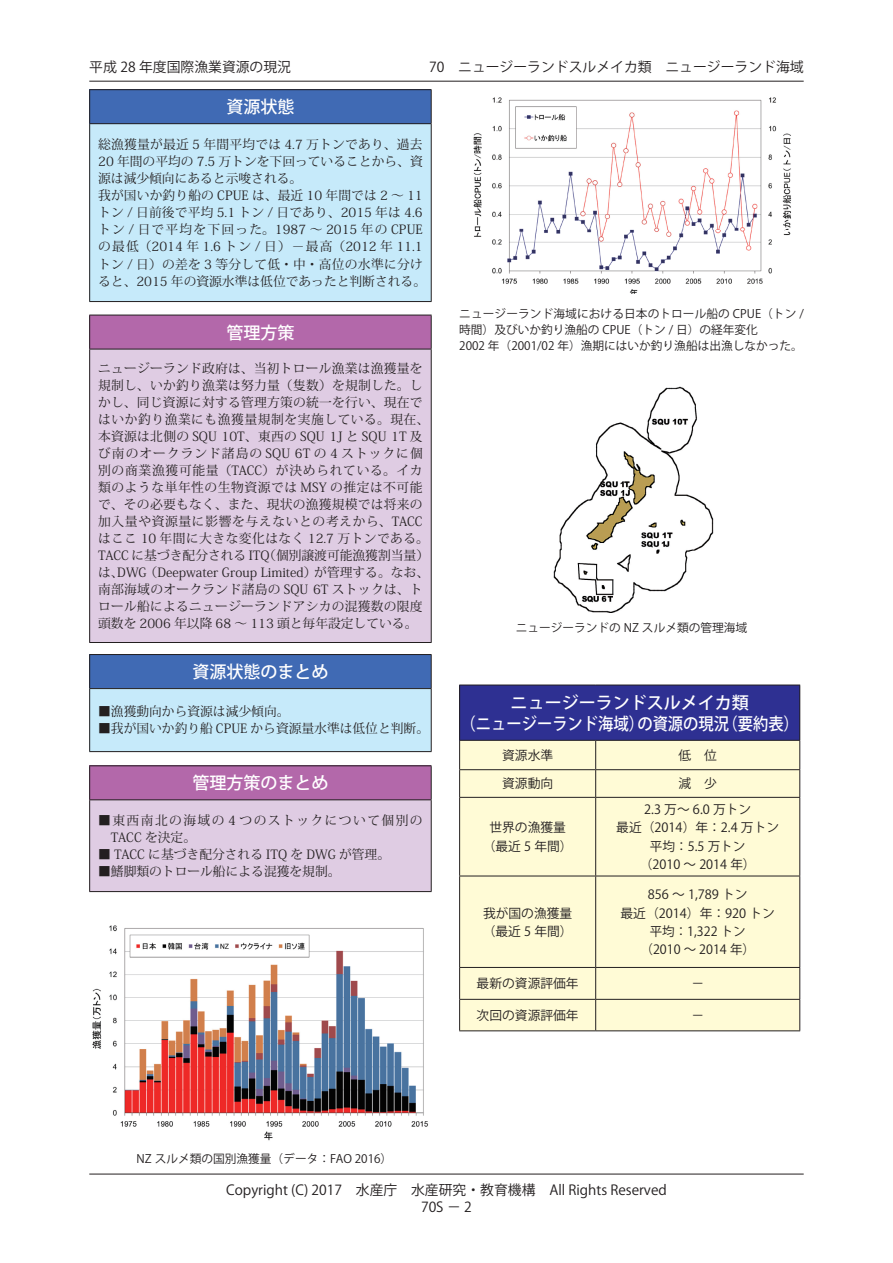
<style>
.page{position:relative;width:893px;height:1263px;background:#fff}
.page>*{position:absolute;margin:0;border:0;box-sizing:border-box;transform-origin:0 0}
.t1{font:500 16.95px "Koz Go Pro";color:#fff}
.t2{font:500 16.95px "Koz Go Pro";color:#fff;scale:.9 1}
.t3{font:13.8px "Koz Go Pro";color:#231f20}
.t4{font:12.75px/17px "Koz Min Pro";letter-spacing:.02em;color:#231f20}
.t5{font:12.75px "Koz Go Pro";color:#231f20}
.t6{font:12.75px "Koz Min Pro";color:#231f20}
.t7{font:12.75px/17px "Koz Min Pro";letter-spacing:.115em;color:#231f20}
.t8{font:11.7px/15.9px "Koz Go Pro";color:#231f20}
</style>
<div class="page">
<div style="left:460px;top:685px;width:340px;height:55px;background:#2e3092"></div>
<div style="left:460px;top:741px;width:339px;height:289px;background:#fffbd6"></div>
<hr style="left:459px;top:685px;width:137px;height:1px;background:#231f20">
<hr style="left:459px;top:685px;width:1px;height:55px;background:#231f20">
<hr style="left:596px;top:685px;width:204px;height:1px;background:#231f20">
<hr style="left:799px;top:685px;width:1px;height:55px;background:#231f20">
<hr style="left:459px;top:740px;width:137px;height:1px;background:#231f20">
<hr style="left:596px;top:740px;width:204px;height:1px;background:#231f20">
<hr style="left:459px;top:769px;width:137px;height:1px;background:#231f20">
<svg style="left:459px;top:741px;width:1px;height:56px"></svg>
<hr style="left:596px;top:769px;width:204px;height:1px;background:#231f20">
<svg style="left:595px;top:741px;width:1px;height:56px"></svg>
<svg style="left:799px;top:741px;width:1px;height:56px"></svg>
<hr style="left:459px;top:797px;width:137px;height:1px;background:#231f20">
<hr style="left:459px;top:798px;width:1px;height:78px;background:#231f20">
<hr style="left:596px;top:797px;width:204px;height:1px;background:#231f20">
<hr style="left:595px;top:798px;width:1px;height:78px;background:#231f20">
<hr style="left:799px;top:798px;width:1px;height:78px;background:#231f20">
<hr style="left:459px;top:876px;width:137px;height:1px;background:#231f20">
<hr style="left:459px;top:876px;width:1px;height:91px;background:#231f20">
<hr style="left:596px;top:876px;width:204px;height:1px;background:#231f20">
<hr style="left:595px;top:876px;width:1px;height:91px;background:#231f20">
<hr style="left:799px;top:876px;width:1px;height:91px;background:#231f20">
<hr style="left:459px;top:967px;width:137px;height:1px;background:#231f20">
<hr style="left:459px;top:968px;width:1px;height:31px;background:#231f20">
<hr style="left:596px;top:967px;width:204px;height:1px;background:#231f20">
<hr style="left:595px;top:968px;width:1px;height:31px;background:#231f20">
<hr style="left:799px;top:968px;width:1px;height:31px;background:#231f20">
<hr style="left:459px;top:999px;width:137px;height:1px;background:#231f20">
<hr style="left:459px;top:1000px;width:1px;height:30px;background:#231f20">
<hr style="left:596px;top:999px;width:204px;height:1px;background:#231f20">
<hr style="left:595px;top:1000px;width:1px;height:30px;background:#231f20">
<hr style="left:799px;top:1000px;width:1px;height:30px;background:#231f20">
<hr style="left:459px;top:1030px;width:137px;height:1px;background:#231f20">
<hr style="left:596px;top:1030px;width:204px;height:1px;background:#231f20">
<div style="left:90px;top:766px;width:341px;height:34px;background:#b368aa"></div>
<div style="left:90px;top:800px;width:341px;height:91px;background:#dfcce3"></div>
<hr style="left:89px;top:765px;width:343px;height:1px;background:#231f20">
<hr style="left:89px;top:766px;width:1px;height:33px;background:#231f20">
<hr style="left:431px;top:766px;width:1px;height:33px;background:#231f20">
<hr style="left:89px;top:799px;width:343px;height:1px;background:#231f20">
<hr style="left:89px;top:800px;width:1px;height:91px;background:#231f20">
<hr style="left:431px;top:800px;width:1px;height:91px;background:#231f20">
<hr style="left:89px;top:891px;width:343px;height:1px;background:#231f20">
<div style="left:90px;top:315px;width:341px;height:34px;background:#b368aa"></div>
<div style="left:90px;top:349px;width:341px;height:293px;background:#dfcce3"></div>
<hr style="left:89px;top:315px;width:343px;height:1px;background:#231f20">
<hr style="left:89px;top:315px;width:1px;height:34px;background:#231f20">
<hr style="left:431px;top:315px;width:1px;height:34px;background:#231f20">
<hr style="left:89px;top:349px;width:343px;height:1px;background:#231f20">
<hr style="left:89px;top:349px;width:1px;height:293px;background:#231f20">
<hr style="left:431px;top:349px;width:1px;height:293px;background:#231f20">
<hr style="left:89px;top:642px;width:343px;height:1px;background:#231f20">
<div style="left:90px;top:90px;width:341px;height:34px;background:#406ab4"></div>
<div style="left:90px;top:124px;width:341px;height:178px;background:#c6eafa"></div>
<hr style="left:89px;top:89px;width:343px;height:1px;background:#231f20">
<hr style="left:89px;top:90px;width:1px;height:33px;background:#231f20">
<hr style="left:431px;top:90px;width:1px;height:33px;background:#231f20">
<hr style="left:89px;top:123px;width:343px;height:1px;background:#231f20">
<hr style="left:89px;top:124px;width:1px;height:177px;background:#231f20">
<hr style="left:431px;top:124px;width:1px;height:177px;background:#231f20">
<hr style="left:89px;top:301px;width:343px;height:1px;background:#231f20">
<div style="left:90px;top:654px;width:341px;height:34px;background:#406ab4"></div>
<div style="left:90px;top:688px;width:341px;height:64px;background:#c6eafa"></div>
<hr style="left:89px;top:654px;width:343px;height:1px;background:#231f20">
<hr style="left:89px;top:655px;width:1px;height:33px;background:#231f20">
<hr style="left:431px;top:655px;width:1px;height:33px;background:#231f20">
<hr style="left:89px;top:688px;width:343px;height:1px;background:#231f20">
<hr style="left:89px;top:689px;width:1px;height:62px;background:#231f20">
<hr style="left:431px;top:689px;width:1px;height:62px;background:#231f20">
<hr style="left:89px;top:751px;width:343px;height:1px;background:#231f20">
<img style="left:92px;top:925px;width:336px;height:216px">
<img style="left:473px;top:97px;width:318px;height:196px">
<img style="left:553px;top:387px;width:161px;height:225px">
<hr style="left:89px;top:81px;width:715px;height:1px;background:#231f20">
<hr style="left:89px;top:1174px;width:715px;height:1px;background:#231f20">
<p class="t3" style="left:89px;top:58px;width:203px">平成 28 年度国際漁業資源の現況</p>
<p class="t3" style="left:429px;top:58px;width:376px">70　ニュージーランドスルメイカ類　ニュージーランド海域</p>
<p class="t1" style="left:226px;top:96px;width:70px">資源状態</p>
<p class="t4" style="left:98px;top:136px;width:326px;text-align:justify">総漁獲量が最近 5 年間平均では 4.7 万トンであり、過去20 年間の平均の 7.5 万トンを下回っていることから、資源は減少傾向にあると示唆される。</p>
<p class="t4" style="left:98px;top:187px;width:329px">我が国いか釣り船の CPUE は、最近 10 年間では 2 ～ 11トン / 日前後で平均 5.1 トン / 日であり、2015 年は 4.6トン / 日で平均を下回った。1987 ～ 2015 年の CPUEの最低（2014 年 1.6 トン / 日）－最高（2012 年 11.1トン / 日）の差を 3 等分して低・中・高位の水準に分けると、2015 年の資源水準は低位であったと判断される。</p>
<p class="t1" style="left:226px;top:321px;width:70px">管理方策</p>
<p class="t4" style="left:98px;top:359px;width:332px">ニュージーランド政府は、当初トロール漁業は漁獲量を規制し、いか釣り漁業は努力量（隻数）を規制した。しかし、同じ資源に対する管理方策の統一を行い、現在ではいか釣り漁業にも漁獲量規制を実施している。現在、本資源は北側の SQU 10T、東西の SQU 1J と SQU 1T 及び南のオークランド諸島の SQU 6T の 4 ストックに個別の商業漁獲可能量（TACC）が決められている。イカ類のような単年性の生物資源では MSY の推定は不可能で、その必要もなく、また、現状の漁獲規模では将来の加入量や資源量に影響を与えないとの考えから、TACCはここ 10 年間に大きな変化はなく 12.7 万トンである。<br>TACC に基づき配分される ITQ（個別譲渡可能漁獲割当量）は、DWG（Deepwater Group Limited）が管理する。なお、南部海域のオークランド諸島の SQU 6T ストックは、トロール船によるニュージーランドアシカの混獲数の限度頭数を 2006 年以降 68 ～ 113 頭と毎年設定している。</p>
<p class="t1" style="left:192px;top:661px;width:138px">資源状態のまとめ</p>
<p class="t6" style="left:98px;top:703px;width:193px">■漁獲動向から資源は減少傾向。</p>
<p class="t6" style="left:98px;top:720px;width:332px">■我が国いか釣り船 CPUE から資源量水準は低位と判断。</p>
<p class="t1" style="left:192px;top:772px;width:138px">管理方策のまとめ</p>
<p class="t7" style="left:111px;top:811px;width:313px;text-indent:-13px">■東西南北の海域の 4 つのストックについて個別の<br>TACC を決定。</p>
<p class="t6" style="left:98px;top:845px;width:293px">■ TACC に基づき配分される ITQ を DWG が管理。</p>
<p class="t6" style="left:98px;top:862px;width:244px">■鰭脚類のトロール船による混獲を規制。</p>
<p class="t8" style="left:459px;top:306px;width:346px">ニュージーランド海域における日本のトロール船の CPUE（トン /時間）及びいか釣り漁船の CPUE（トン / 日）の経年変化</p>
<p class="t8" style="left:459px;top:338px;width:345px">2002 年（2001/02 年）漁期にはいか釣り漁船は出漁しなかった。</p>
<p class="t8" style="left:516px;top:620px;width:233px">ニュージーランドの NZ スルメ類の管理海域</p>
<p class="t1" style="left:511px;top:691px;width:240px">ニュージーランドスルメイカ類</p>
<p class="t2" style="left:460px;top:713px;width:378px">（ニュージーランド海域）の資源の現況（要約表）</p>
<p class="t5" style="left:502px;top:747px;width:53px">資源水準</p>
<p class="t5" style="left:679px;top:747px;width:40px">低　位</p>
<p class="t5" style="left:502px;top:775px;width:53px">資源動向</p>
<p class="t5" style="left:679px;top:775px;width:40px">減　少</p>
<p class="t5" style="left:489px;top:819px;width:78px">世界の漁獲量</p>
<p class="t5" style="left:483px;top:838px;width:91px">（最近 5 年間）</p>
<p class="t5" style="left:644px;top:801px;width:109px">2.3 万～ 6.0 万トン</p>
<p class="t5" style="left:616px;top:819px;width:164px">最近（2014）年：2.4 万トン</p>
<p class="t5" style="left:650px;top:838px;width:97px">平均：5.5 万トン</p>
<p class="t5" style="left:640px;top:856px;width:117px">（2010 ～ 2014 年）</p>
<p class="t5" style="left:483px;top:904px;width:91px">我が国の漁獲量</p>
<p class="t5" style="left:483px;top:923px;width:91px">（最近 5 年間）</p>
<p class="t5" style="left:648px;top:886px;width:101px">856 ～ 1,789 トン</p>
<p class="t5" style="left:620px;top:904px;width:156px">最近（2014）年：920 トン</p>
<p class="t5" style="left:650px;top:923px;width:97px">平均：1,322 トン</p>
<p class="t5" style="left:640px;top:941px;width:116px">（2010 ～ 2014 年）</p>
<p class="t5" style="left:477px;top:975px;width:104px">最新の資源評価年</p>
<p class="t5" style="left:691px;top:975px;width:14px">－</p>
<p class="t5" style="left:477px;top:1007px;width:104px">次回の資源評価年</p>
<p class="t5" style="left:691px;top:1007px;width:14px">－</p>
<p class="t8" style="left:137px;top:1151px;width:257px">NZ スルメ類の国別漁獲量（データ：FAO 2016）</p>
<p class="t3" style="left:226px;top:1181px;width:442px">Copyright (C) 2017　水産庁　水産研究・教育機構　All Rights Reserved</p>
<p class="t3" style="left:421px;top:1198px;width:52px">70S － 2</p>
</div>
